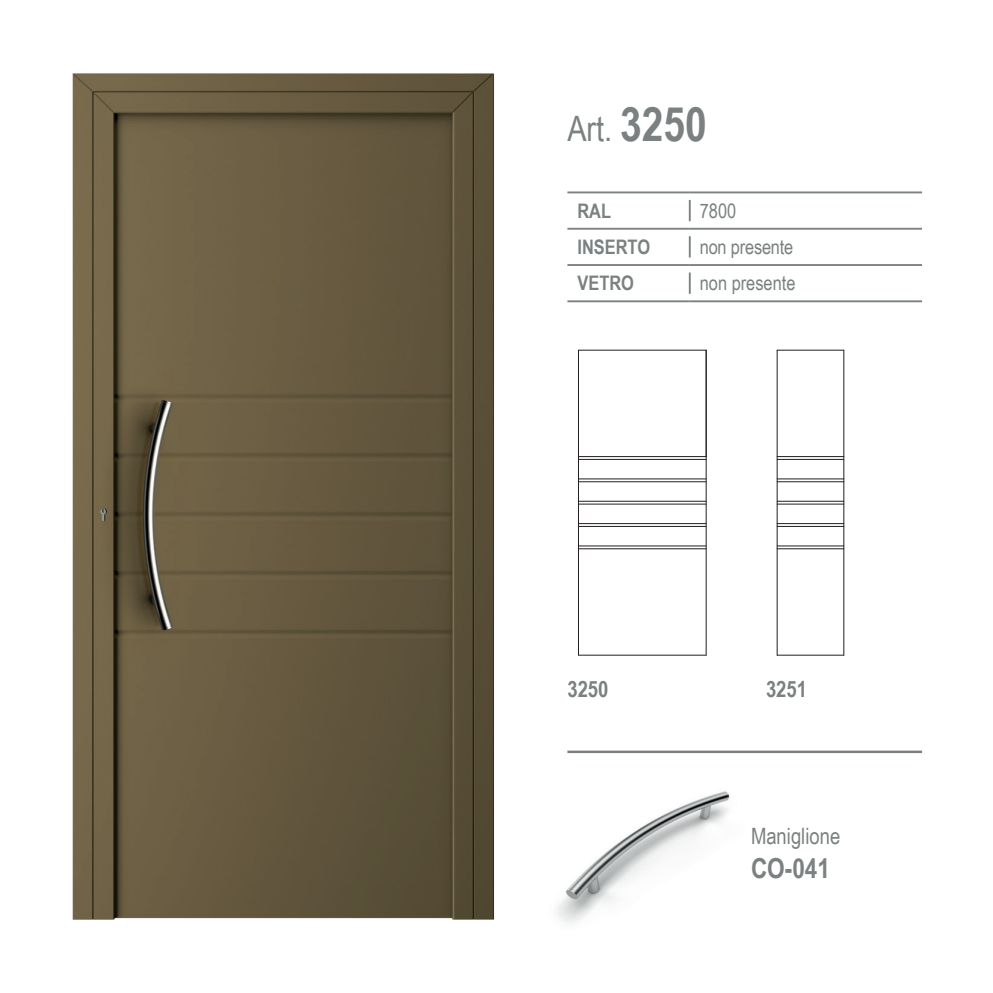
<style>
.page{position:relative;width:993px;height:993px;background:#fff}
.page>*{position:absolute;margin:0;border:0;box-sizing:border-box;transform-origin:0 0}
.t1{font:35px "Arial Narrow";color:#7b8080}
.t2{font:700 27.5px "Arial Narrow";color:#7b8080}
.t3{font:22.5px "Arial Narrow";color:#7b8080}
.t4{font:700 22.5px "Arial Narrow";color:#7b8080}
.t5{font:20px "Arial Narrow";color:#7b8080}
.t6{font:700 20px "Arial Narrow";color:#7b8080}
.s1{font-weight:700;font-size:47.5px}
</style>
<div class="page">
<img style="left:557px;top:791px;width:173px;height:132px">
<img style="left:72px;top:73px;width:422px;height:847px">
<hr style="left:688px;top:200px;width:2px;height:21px;background:#7b8080">
<hr style="left:567px;top:228px;width:122px;height:1px;background:#7b8080">
<hr style="left:689px;top:228px;width:232px;height:1px;background:#7b8080">
<hr style="left:688px;top:236px;width:2px;height:21px;background:#7b8080">
<hr style="left:567px;top:264px;width:122px;height:2px;background:#7b8080">
<hr style="left:689px;top:264px;width:232px;height:2px;background:#7b8080">
<hr style="left:688px;top:272px;width:2px;height:22px;background:#7b8080">
<hr style="left:567px;top:300px;width:122px;height:2px;background:#7b8080">
<hr style="left:689px;top:300px;width:232px;height:2px;background:#7b8080">
<hr style="left:567px;top:191px;width:122px;height:2px;background:#7b8080">
<hr style="left:689px;top:191px;width:232px;height:2px;background:#7b8080">
<hr style="left:567px;top:750px;width:354px;height:2px;background:#7b8080">
<hr style="left:578px;top:654px;width:128px;height:1px;background:#231f20">
<hr style="left:578px;top:350px;width:1px;height:305px;background:#231f20">
<hr style="left:705px;top:350px;width:1px;height:305px;background:#231f20">
<hr style="left:578px;top:349px;width:128px;height:1px;background:#231f20">
<hr style="left:578px;top:456px;width:128px;height:1px;background:#231f20">
<hr style="left:578px;top:459px;width:128px;height:1px;background:#231f20">
<hr style="left:578px;top:478px;width:128px;height:1px;background:#231f20">
<hr style="left:578px;top:481px;width:128px;height:1px;background:#231f20">
<hr style="left:578px;top:500px;width:128px;height:1px;background:#231f20">
<hr style="left:578px;top:503px;width:128px;height:1px;background:#231f20">
<hr style="left:578px;top:523px;width:128px;height:1px;background:#231f20">
<hr style="left:578px;top:526px;width:128px;height:1px;background:#231f20">
<hr style="left:578px;top:545px;width:128px;height:1px;background:#231f20">
<hr style="left:578px;top:548px;width:128px;height:1px;background:#231f20">
<hr style="left:776px;top:654px;width:67px;height:1px;background:#231f20">
<hr style="left:776px;top:350px;width:1px;height:305px;background:#231f20">
<hr style="left:776px;top:349px;width:67px;height:1px;background:#231f20">
<hr style="left:843px;top:350px;width:1px;height:305px;background:#231f20">
<hr style="left:776px;top:456px;width:67px;height:1px;background:#231f20">
<hr style="left:776px;top:459px;width:67px;height:1px;background:#231f20">
<hr style="left:776px;top:545px;width:67px;height:1px;background:#231f20">
<hr style="left:776px;top:548px;width:67px;height:1px;background:#231f20">
<hr style="left:776px;top:478px;width:67px;height:1px;background:#231f20">
<hr style="left:776px;top:481px;width:67px;height:1px;background:#231f20">
<hr style="left:776px;top:500px;width:67px;height:1px;background:#231f20">
<hr style="left:776px;top:503px;width:67px;height:1px;background:#231f20">
<hr style="left:776px;top:523px;width:67px;height:1px;background:#231f20">
<hr style="left:776px;top:526px;width:67px;height:1px;background:#231f20">
<h1 class="t1" style="left:567px;top:103px;width:141px">Art. <span class="s1">3250</span></h1>
<p class="t6" style="left:577px;top:196px;width:35px">RAL</p>
<p class="t5" style="left:699px;top:196px;width:38px">7800</p>
<p class="t6" style="left:577px;top:232px;width:74px">INSERTO</p>
<p class="t5" style="left:699px;top:232px;width:95px">non presente</p>
<p class="t6" style="left:577px;top:268px;width:58px">VETRO</p>
<p class="t5" style="left:699px;top:268px;width:97px">non presente</p>
<p class="t4" style="left:567px;top:672px;width:43px">3250</p>
<p class="t4" style="left:765px;top:672px;width:43px">3251</p>
<p class="t3" style="left:750px;top:819px;width:91px">Maniglione</p>
<h2 class="t2" style="left:750px;top:846px;width:80px">CO-041</h2>
</div>
